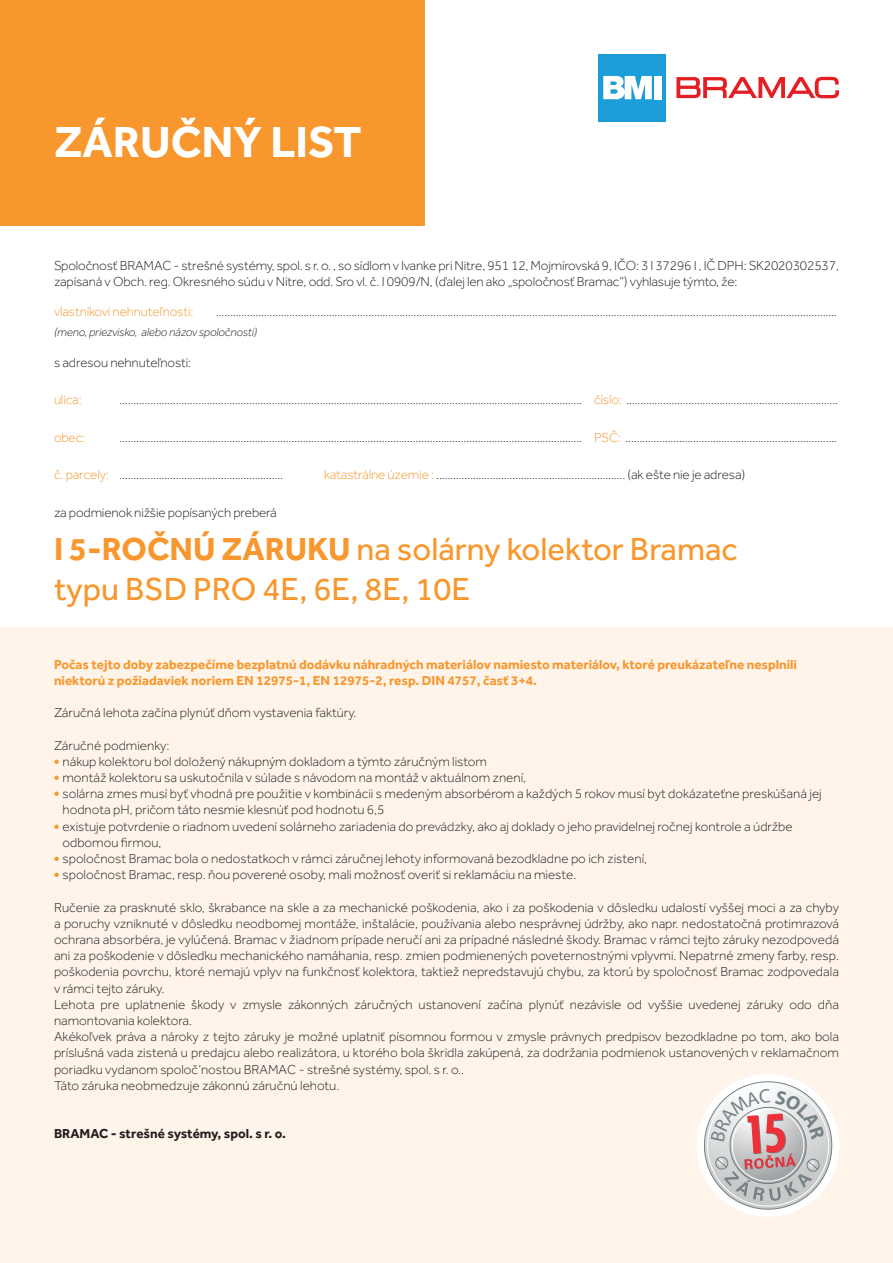
<style>
.page{position:relative;width:893px;height:1263px;background:#fff}
.page>*{position:absolute;margin:0;border:0;box-sizing:border-box;transform-origin:0 0}
.t1{font:700 45px "Effra";color:#fff}
.t2{font:33px "Effra";color:#f7972e}
.t3{font:300 13.5px/16.2px "Effra";color:#231f20}
.t4{font:700 13.5px/16.2px "Effra";color:#f7972e}
.t5{font:300 13.5px "Effra";letter-spacing:-.01em;color:#f7972e}
.t6{font:700 13.5px "Effra";color:#231f20}
.t7{font:italic 300 12px "Effra";letter-spacing:-.01em;color:#231f20}
.s1{color:#f7972e}
.s2{font-weight:700}
.s3{font-family:"Geogrotesque";font-weight:400;color:#f7972e}
</style>
<div class="page">
<div style="left:0;top:627px;width:893px;height:636px;background:#fef4ea"></div>
<div style="left:0;top:0;width:424px;height:225px;background:#f7972e"></div>
<svg style="left:676px;top:77px;width:163px;height:21px"></svg>
<div style="left:599px;top:54px;width:67px;height:68px;background:#1b9dd8"></div>
<svg style="left:603px;top:76px;width:49px;height:23px"></svg>
<div style="left:654px;top:76px;width:7px;height:23px;background:#fff"></div>
<svg style="left:697px;top:1074px;width:142px;height:143px"></svg>
<p class="t1" style="left:54px;top:115px;width:309px">ZÁRUČNÝ LIST</p>
<p class="t3" style="left:54px;top:257px;width:786px">Spoločnosť BRAMAC - strešné systémy, spol. s r. o. , so sídlom v Ivanke pri Nitre, 951 12, Mojmírovská 9, IČO: 3 I 37296 I , IČ DPH: SK2020302537, zapísaná v Obch. reg. Okresného súdu v Nitre, odd. Sro vl. č. I 0909/N, (ďalej len ako „spoločnosť Bramac”) vyhlasuje týmto, že:</p>
<p class="t5" style="left:54px;top:304px;width:141px">vlastníkovi nehnuteľnosti:</p>
<p class="t3" style="left:216px;top:304px;width:622px">............................................................................................................................................................................................................................</p>
<p class="t7" style="left:54px;top:325px;width:204px">(meno, priezvisko, alebo názov spoločnosti)</p>
<p class="t3" style="left:54px;top:354px;width:139px">s adresou nehnuteľnosti:</p>
<p class="t5" style="left:54px;top:392px;width:29px">ulica:</p>
<p class="t3" style="left:119px;top:391px;width:720px">.................................................................................................................................................................... <span class="s1">číslo:</span> ...........................................................................</p>
<p class="t5" style="left:54px;top:429px;width:33px">obec:</p>
<p class="t3" style="left:119px;top:429px;width:719px">.................................................................................................................................................................... <span class="s1">PSČ:</span> ...........................................................................</p>
<p class="t3" style="left:54px;top:466px;width:231px"><span class="s1">č. parcely:</span> ..........................................................</p>
<p class="t3" style="left:324px;top:466px;width:423px"><span class="s1">katastrálne územie :</span> ................................................................... (ak ešte nie je adresa)</p>
<p class="t3" style="left:54px;top:504px;width:224px">za podmienok nižšie popísaných preberá</p>
<p class="t2" style="left:54px;top:530px;width:685px"><span class="s2">I 5-ROČNÚ ZÁRUKU</span> na solárny kolektor Bramac</p>
<p class="t2" style="left:54px;top:569px;width:417px">typu BSD PRO 4E, 6E, 8E, 10E</p>
<p class="t4" style="left:54px;top:656px;width:745px">Počas tejto doby zabezpečíme bezplatnú dodávku náhradných materiálov namiesto materiálov, ktoré preukázateľne nesplnili niektorú z požiadaviek noriem EN 12975-1, EN 12975-2, resp. DIN 4757, časť 3+4.</p>
<p class="t3" style="left:54px;top:704px;width:304px">Záručná lehota začína plynúť dňom vystavenia faktúry.</p>
<p class="t3" style="left:54px;top:737px;width:117px">Záručné podmienky:</p>
<p class="t3" style="left:54px;top:753px;width:434px"><span class="s3">∫</span> nákup kolektoru bol doložený nákupným dokladom a týmto záručným listom</p>
<p class="t3" style="left:54px;top:769px;width:474px"><span class="s3">∫</span> montáž kolektoru sa uskutočnila v súlade s návodom na montáž v aktuálnom znení,</p>
<p class="t3" style="left:63px;top:785px;width:761px;text-indent:-9px"><span class="s3">∫</span> solárna zmes musí byť vhodná pre použitie v kombinácii s medeným absorbérom a každých 5 rokov musí byt dokázateťne preskúšaná jej hodnota pH, pričom táto nesmie klesnúť pod hodnotu 6,5</p>
<p class="t3" style="left:63px;top:818px;width:732px;text-indent:-9px"><span class="s3">∫</span> existuje potvrdenie o riadnom uvedení solárneho zariadenia do prevádzky, ako aj doklady o jeho pravidelnej ročnej kontrole a údržbe odbomou firmou,</p>
<p class="t3" style="left:54px;top:850px;width:595px"><span class="s3">∫</span> spoločnost Bramac bola o nedostatkoch v rámci záručnej lehoty informovaná bezodkladne po ich zistení,</p>
<p class="t3" style="left:54px;top:866px;width:524px"><span class="s3">∫</span> spoločnost Bramac, resp. ňou poverené osoby, mali možnosť overiť si reklamáciu na mieste.</p>
<p class="t3" style="left:54px;top:899px;width:786px;text-align:justify">Ručenie za prasknuté sklo, škrabance na skle a za mechanické poškodenia, ako i za poškodenia v dôsledku udalostí vyššej moci a za chyby a poruchy vzniknuté v dôsledku neodbomej montáže, inštalácie, používania alebo nesprávnej údržby, ako napr. nedostatočná protimrazová ochrana absorbéra, je vylúčená. Bramac v žiadnom prípade neručí ani za prípadné následné škody. Bramac v rámci tejto záruky nezodpovedá ani za poškodenie v dôsledku mechanického namáhania, resp. zmien podmienených poveternostnými vplyvmi. Nepatrné zmeny farby, resp. poškodenia povrchu, ktoré nemajú vplyv na funkčnosť kolektora, taktiež nepredstavujú chybu, za ktorú by spoločnosť Bramac zodpovedala v rámci tejto záruky.</p>
<p class="t3" style="left:54px;top:996px;width:786px">Lehota pre uplatnenie škody v zmysle zákonných záručných ustanovení začína plynúť nezávisle od vyššie uvedenej záruky odo dňa namontovania kolektora.</p>
<p class="t3" style="left:54px;top:1028px;width:786px;text-align:justify">Akékoľvek práva a nároky z tejto záruky je možné uplatniť písomnou formou v zmysle právnych predpisov bezodkladne po tom, ako bola príslušná vada zistená u predajcu alebo realizátora, u ktorého bola škridla zakúpená, za dodržania podmienok ustanovených v reklamačnom poriadku vydanom spoloč’nostou BRAMAC - strešné systémy, spol. s r. o..</p>
<p class="t3" style="left:54px;top:1077px;width:287px">Táto záruka neobmedzuje zákonnú záručnú lehotu.</p>
<p class="t6" style="left:54px;top:1126px;width:234px">BRAMAC - strešné systémy, spol. s r. o.</p>
</div>
